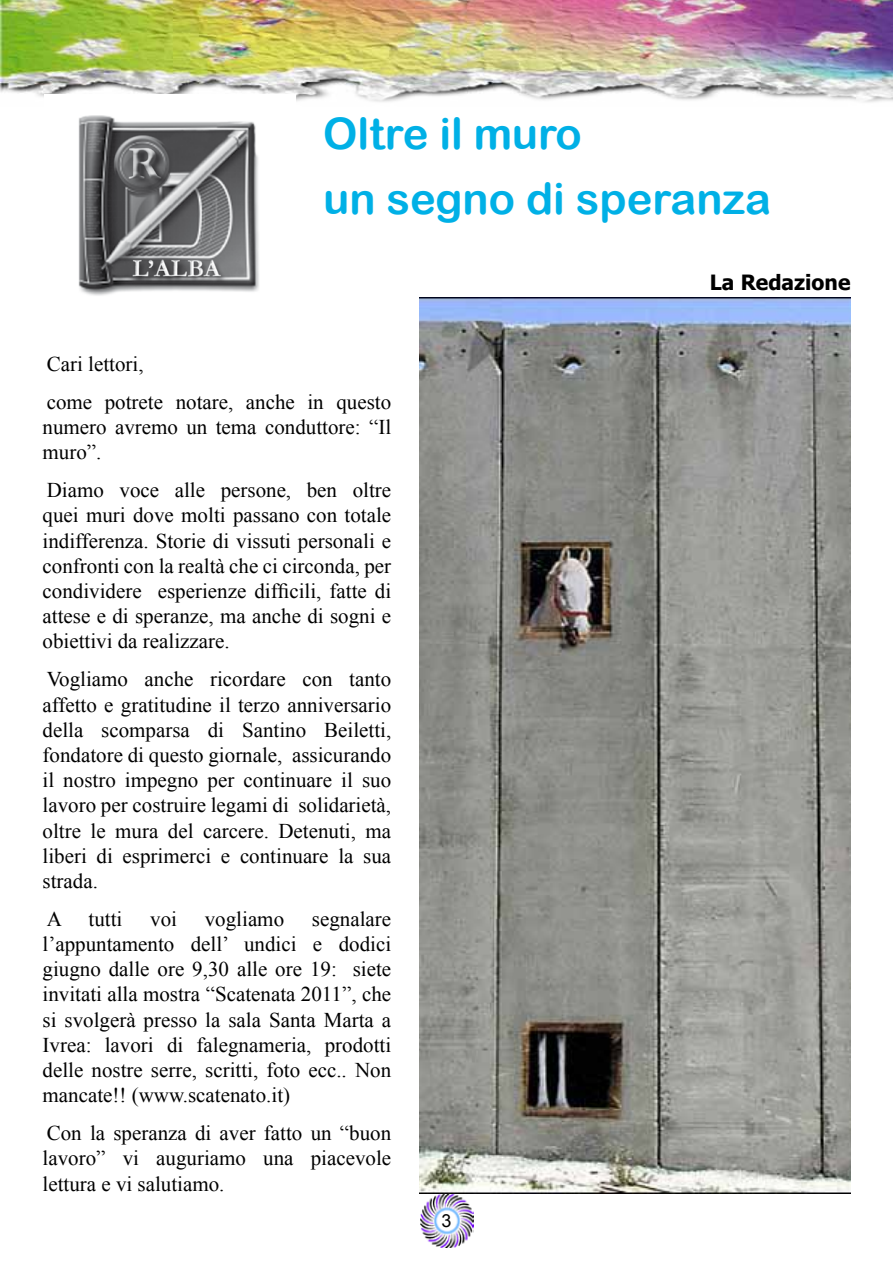
<style>
.page{position:relative;width:893px;height:1263px;background:#fff}
.page>*{position:absolute;margin:0;border:0;box-sizing:border-box;transform-origin:0 0}
.t1{font:43.5px/64.9px "Arial Rounded MT Bold";color:#00b0e6}
.t2{font:21px/25.2px "Times New Roman";color:#000;text-align:justify}
.t3{font:700 21px "Tahoma";color:#000}
.t4{font:18px "Arial";color:#000}
</style>
<div class="page">
<img style="left:420px;top:1193px;width:54px;height:54px">
<img style="left:0;top:0;width:893px;height:102px">
<img style="left:45px;top:94px;width:250px;height:202px">
<img style="left:420px;top:298px;width:430px;height:895px">
<h1 class="t1" style="left:323px;top:101px;width:449px">Oltre il muro<br>un segno di speranza</h1>
<p class="t2" style="left:47px;top:344px;width:346px;line-height:38px">Cari lettori,<br>come potrete notare, anche in questo</p>
<p class="t2" style="left:43px;top:414px;width:350px">numero avremo un tema conduttore: “Il muro”.</p>
<p class="t2" style="left:43px;top:477px;width:350px">Diamo voce alle persone, ben oltre quei muri dove molti passano con totale indifferenza. Storie di vissuti personali e confronti con la realtà che ci circonda, per condividere esperienze difficili, fatte di attese e di speranze, ma anche di sogni e obiettivi da realizzare.</p>
<p class="t2" style="left:43px;top:666px;width:350px">Vogliamo anche ricordare con tanto affetto e gratitudine il terzo anniversario della scomparsa di Santino Beiletti, fondatore di questo giornale, assicurando il nostro impegno per continuare il suo lavoro per costruire legami di solidarietà, oltre le mura del carcere. Detenuti, ma liberi di esprimerci e continuare la sua strada.</p>
<p class="t2" style="left:47px;top:906px;width:17px">A</p>
<p class="t2" style="left:89px;top:906px;width:35px">tutti</p>
<p class="t2" style="left:150px;top:906px;width:28px">voi</p>
<p class="t2" style="left:205px;top:906px;width:81px">vogliamo</p>
<p class="t2" style="left:43px;top:906px;width:350px;text-indent:269px">segnalare l’appuntamento dell’ undici e dodici giugno dalle ore 9,30 alle ore 19: siete invitati alla mostra “Scatenata 2011”, che si svolgerà presso la sala Santa Marta a Ivrea: lavori di falegnameria, prodotti delle nostre serre, scritti, foto ecc.. Non mancate!! (www.scatenato.it)</p>
<p class="t2" style="left:43px;top:1120px;width:350px">Con la speranza di aver fatto un “buon lavoro” vi auguriamo una piacevole lettura e vi salutiamo.</p>
<p class="t4" style="left:441px;top:1209px;width:12px">3</p>
<p class="t3" style="left:710px;top:268px;width:142px">La Redazione</p>
</div>
